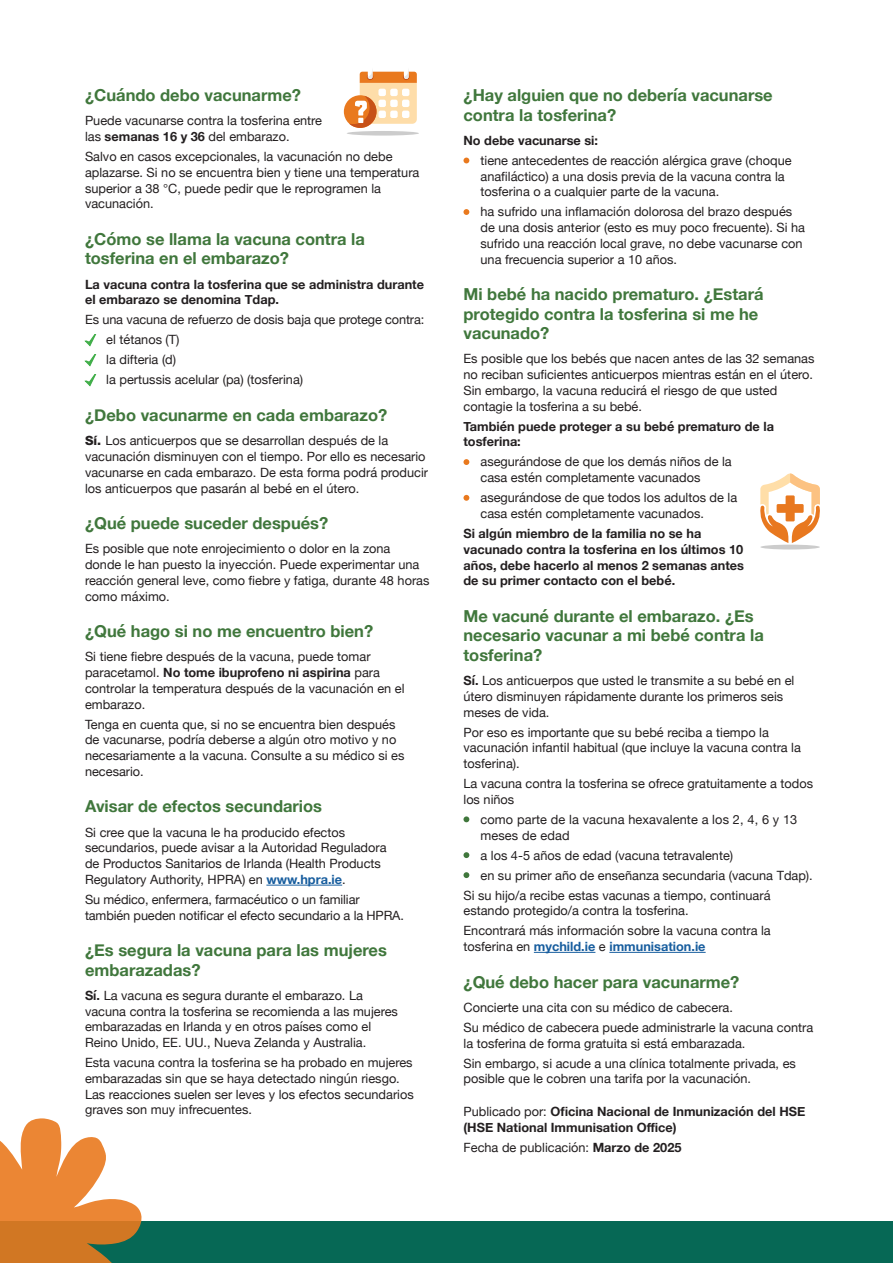
<style>
.page{position:relative;width:893px;height:1263px;background:#fff}
.page>*{position:absolute;margin:0;border:0;box-sizing:border-box;transform-origin:0 0}
.t1{font:700 16.5px/19.5px "Helvetica Neue";color:#40773c}
.t2{font:12.75px/15.8px "Helvetica Neue";color:#231f20}
.t3{font:700 12.75px/15.8px "Helvetica Neue";color:#231f20}
.t4{font:700 12.75px "Helvetica Neue";color:#175d9e}
.s1{font-weight:700}
.s2{font-family:"Helvetica Neue LT Std";font-weight:800}
.s3{font-weight:700;color:#175d9e}
.s4{font-weight:400;color:#231f20}
.s5{font-weight:400}
</style>
<div class="page">
<hr style="left:266px;top:885px;width:76px;height:1px;background:#175d9e">
<svg style="left:85px;top:334px;width:11px;height:12px"></svg>
<svg style="left:85px;top:354px;width:11px;height:12px"></svg>
<svg style="left:85px;top:374px;width:11px;height:12px"></svg>
<hr style="left:534px;top:952px;width:61px;height:1px;background:#175d9e">
<hr style="left:609px;top:952px;width:97px;height:1px;background:#175d9e">
<svg style="left:463px;top:158px;width:6px;height:5px"></svg>
<svg style="left:463px;top:209px;width:6px;height:6px"></svg>
<svg style="left:463px;top:459px;width:6px;height:6px"></svg>
<svg style="left:463px;top:495px;width:6px;height:6px"></svg>
<svg style="left:463px;top:816px;width:6px;height:6px"></svg>
<svg style="left:463px;top:852px;width:6px;height:6px"></svg>
<svg style="left:463px;top:872px;width:6px;height:6px"></svg>
<div style="left:344px;top:95px;width:32px;height:33px;background:#e9791e;border-radius:50%"></div>
<div style="left:347px;top:131px;width:72px;height:5px;background:#ccc;border-radius:50%"></div>
<svg style="left:349px;top:70px;width:68px;height:58px"></svg>
<hr style="left:760px;top:545px;width:60px;height:4px;background:#ccc;border-radius:50%">
<svg style="left:760px;top:473px;width:60px;height:70px"></svg>
<div style="left:0;top:1221px;width:893px;height:42px;background:#066855"></div>
<svg style="left:0;top:1118px;width:142px;height:145px"></svg>
<p class="t1" style="left:85px;top:86px;width:218px">¿Cuándo debo vacunarme?</p>
<p class="t2" style="left:85px;top:114px;width:239px">Puede vacunarse contra la tosferina entre las <span class="s1">semanas 16 y 36</span> del embarazo.</p>
<p class="t2" style="left:85px;top:149px;width:336px">Salvo en casos excepcionales, la vacunación no debe aplazarse. Si no se encuentra bien y tiene una temperatura superior a 38 °C, puede pedir que le reprogramen la vacunación.</p>
<p class="t1" style="left:85px;top:230px;width:281px">¿Cómo se llama la vacuna contra la tosferina en el embarazo?</p>
<p class="t3" style="left:85px;top:277px;width:341px">La vacuna contra la tosferina que se administra durante el embarazo se denomina Tdap.</p>
<p class="t2" style="left:106px;top:311px;width:320px;line-height:20px;text-indent:-21px">Es una vacuna de refuerzo de dosis baja que protege contra: el tétanos (T)<br>la difteria (d)<br>la pertussis acelular (pa) (tosferina)</p>
<p class="t1" style="left:85px;top:406px;width:304px">¿Debo vacunarme en cada embarazo?</p>
<p class="t2" style="left:85px;top:434px;width:345px"><span class="s2">Sí.</span> Los anticuerpos que se desarrollan después de la vacunación disminuyen con el tiempo. Por ello es necesario vacunarse en cada embarazo. De esta forma podrá producir los anticuerpos que pasarán al bebé en el útero.</p>
<p class="t1" style="left:85px;top:514px;width:245px">¿Qué puede suceder después?</p>
<p class="t2" style="left:85px;top:542px;width:346px">Es posible que note enrojecimiento o dolor en la zona donde le han puesto la inyección. Puede experimentar una reacción general leve, como fiebre y fatiga, durante 48 horas como máximo.</p>
<p class="t1" style="left:85px;top:622px;width:290px">¿Qué hago si no me encuentro bien?</p>
<p class="t2" style="left:85px;top:650px;width:321px">Si tiene fiebre después de la vacuna, puede tomar paracetamol. <span class="s1">No tome ibuprofeno ni aspirina</span> para controlar la temperatura después de la vacunación en el embarazo.</p>
<p class="t2" style="left:85px;top:717px;width:321px">Tenga en cuenta que, si no se encuentra bien después de vacunarse, podría deberse a algún otro motivo y no necesariamente a la vacuna. Consulte a su médico si es necesario.</p>
<p class="t1" style="left:85px;top:797px;width:239px">Avisar de efectos secundarios</p>
<p class="t2" style="left:85px;top:825px;width:303px">Si cree que la vacuna le ha producido efectos secundarios, puede avisar a la Autoridad Reguladora de Productos Sanitarios de Irlanda (Health Products Regulatory Authority, HPRA) en <span class="s3">www.hpra.ie</span>.</p>
<p class="t2" style="left:85px;top:892px;width:320px">Su médico, enfermera, farmacéutico o un familiar también pueden notificar el efecto secundario a la HPRA.</p>
<p class="t1" style="left:85px;top:941px;width:303px">¿Es segura la vacuna para las mujeres embarazadas?</p>
<p class="t2" style="left:85px;top:988px;width:314px"><span class="s1">Sí.</span> La vacuna es segura durante el embarazo. La vacuna contra la tosferina se recomienda a las mujeres embarazadas en Irlanda y en otros países como el Reino Unido, EE. UU., Nueva Zelanda y Australia.</p>
<p class="t2" style="left:85px;top:1055px;width:330px">Esta vacuna contra la tosferina se ha probado en mujeres embarazadas sin que se haya detectado ningún riesgo.<br>Las reacciones suelen ser leves y los efectos secundarios graves son muy infrecuentes.</p>
<p class="t1" style="left:463px;top:86px;width:311px">¿Hay alguien que no debería vacunarse contra la tosferina?</p>
<p class="t3" style="left:463px;top:133px;width:136px">No debe vacunarse si:</p>
<p class="t2" style="left:480px;top:153px;width:313px">tiene antecedentes de reacción alérgica grave (choque anafiláctico) a una dosis previa de la vacuna contra la tosferina o a cualquier parte de la vacuna.</p>
<p class="t2" style="left:480px;top:205px;width:326px">ha sufrido una inflamación dolorosa del brazo después de una dosis anterior (esto es muy poco frecuente). Si ha sufrido una reacción local grave, no debe vacunarse con una frecuencia superior a 10 años.</p>
<p class="t1" style="left:463px;top:285px;width:302px">Mi bebé ha nacido prematuro. ¿Estará protegido contra la tosferina si me he vacunado?</p>
<p class="t2" style="left:463px;top:352px;width:352px">Es posible que los bebés que nacen antes de las 32 semanas no reciban suficientes anticuerpos mientras están en el útero.<br>Sin embargo, la vacuna reducirá el riesgo de que usted contagie la tosferina a su bebé.</p>
<p class="t3" style="left:463px;top:419px;width:312px">También puede proteger a su bebé prematuro de la tosferina:</p>
<p class="t2" style="left:480px;top:455px;width:253px">asegurándose de que los demás niños de la casa estén completamente vacunados</p>
<p class="t2" style="left:480px;top:491px;width:258px">asegurándose de que todos los adultos de la casa estén completamente vacunados.</p>
<p class="t3" style="left:463px;top:526px;width:282px">Si algún miembro de la familia no se ha vacunado contra la tosferina en los últimos 10 años, debe hacerlo al menos 2 semanas antes de su primer contacto con el bebé.</p>
<p class="t1" style="left:463px;top:607px;width:302px">Me vacuné durante el embarazo. ¿Es necesario vacunar a mi bebé contra la tosferina?</p>
<p class="t2" style="left:463px;top:673px;width:332px"><span class="s1">Sí.</span> Los anticuerpos que usted le transmite a su bebé en el útero disminuyen rápidamente durante los primeros seis meses de vida.</p>
<p class="t2" style="left:463px;top:725px;width:339px">Por eso es importante que su bebé reciba a tiempo la vacunación infantil habitual (que incluye la vacuna contra la tosferina).</p>
<p class="t2" style="left:463px;top:776px;width:351px">La vacuna contra la tosferina se ofrece gratuitamente a todos los niños</p>
<p class="t2" style="left:480px;top:812px;width:318px">como parte de la vacuna hexavalente a los 2, 4, 6 y 13 meses de edad</p>
<p class="t2" style="left:480px;top:848px;width:254px">a los 4-5 años de edad (vacuna tetravalente)</p>
<p class="t2" style="left:480px;top:868px;width:334px">en su primer año de enseñanza secundaria (vacuna Tdap).</p>
<p class="t2" style="left:463px;top:888px;width:309px">Si su hijo/a recibe estas vacunas a tiempo, continuará</p>
<p class="t2" style="left:463px;top:901px;width:309px;line-height:20px">estando protegido/a contra la tosferina.<br>Encontrará más información sobre la vacuna contra la</p>
<p class="t4" style="left:463px;top:936px;width:244px"><span class="s4">tosferina en</span> mychild.ie <span class="s4">e</span> immunisation.ie</p>
<p class="t1" style="left:463px;top:972px;width:277px">¿Qué debo hacer para vacunarme?</p>
<p class="t2" style="left:463px;top:998px;width:351px;line-height:20px">Concierte una cita con su médico de cabecera.<br>Su médico de cabecera puede administrarle la vacuna contra</p>
<p class="t2" style="left:463px;top:1034px;width:334px;line-height:20px">la tosferina de forma gratuita si está embarazada.<br>Sin embargo, si acude a una clínica totalmente privada, es</p>
<p class="t2" style="left:463px;top:1072px;width:289px">posible que le cobren una tarifa por la vacunación.</p>
<p class="t3" style="left:463px;top:1104px;width:343px"><span class="s5">Publicado por:</span> Oficina Nacional de Inmunización del HSE (HSE National Immunisation Office)</p>
<p class="t2" style="left:463px;top:1140px;width:219px">Fecha de publicación: <span class="s1">Marzo de 2025</span></p>
</div>
